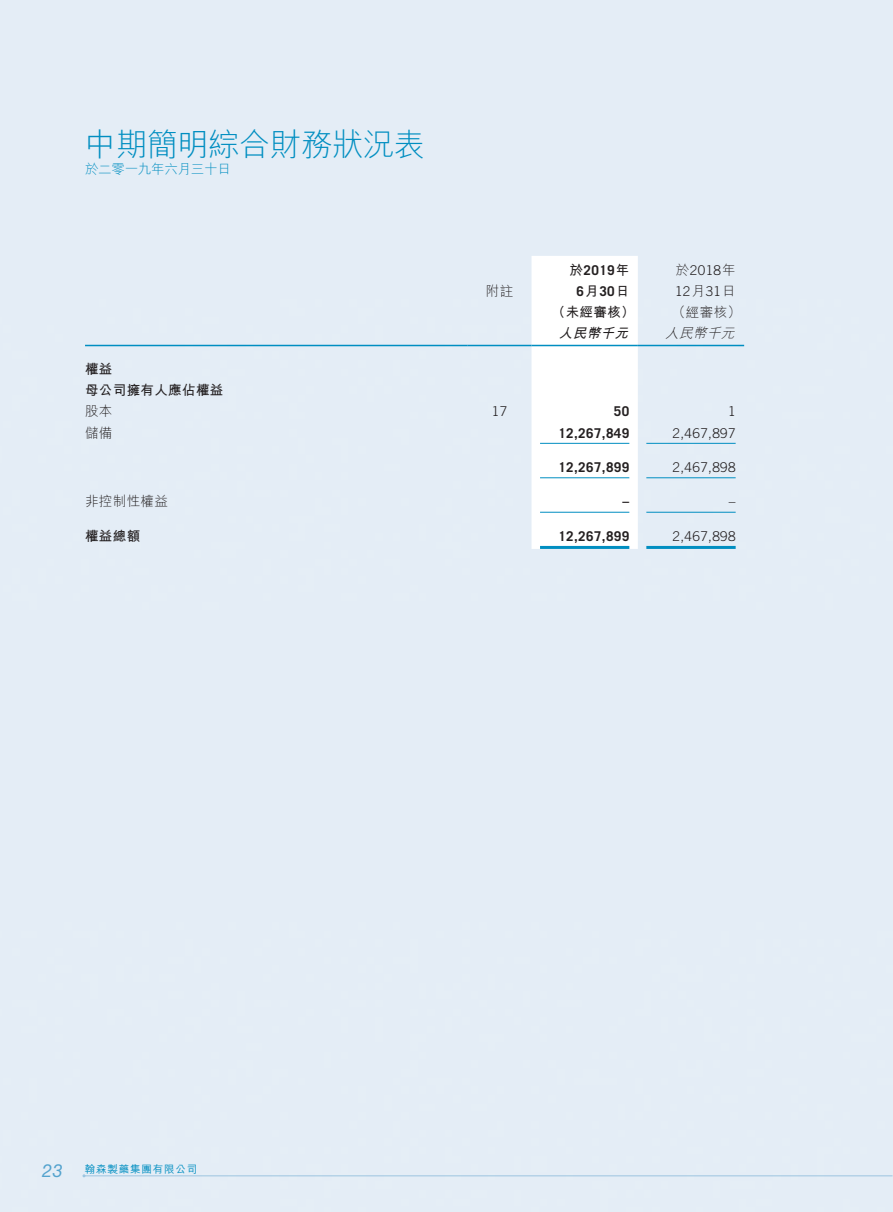
<style>
.page{position:relative;width:893px;height:1212px;background:#fff}
.page>*{position:absolute;margin:0;border:0;box-sizing:border-box;transform-origin:0 0}
.t1{font:300 31.5px "M Hei HK";letter-spacing:-.02em;color:#008ec1}
.t2{font:italic 18px "Helvetica Neue LT Std";color:#54a3ce}
.t3{font:700 13.5px/21px "Trade Gothic LT Std";letter-spacing:.03em;color:#231f20;text-align:center}
.t4{font:300 13.5px/21px "Trade Gothic LT Std";letter-spacing:.03em;color:#231f20}
.t5{font:700 13.5px/21px "M Hei HK";letter-spacing:.03em;color:#231f20}
.t6{font:300 13.5px "M Hei HK";letter-spacing:.03em;color:#231f20}
.t7{font:300 13.5px "M Hei HK";letter-spacing:-.02em;color:#008ec1}
.t8{font:italic 300 13.5px "M Hei HK";color:#231f20}
.t9{font:italic 700 13.5px "M Hei HK";color:#231f20}
.t10{font:500 10.5px "M Hei HK";letter-spacing:.08em;color:#008ec1}
.s1{font-family:"M Hei HK"}
</style>
<div class="page">
<hr style="left:84px;top:1175px;width:808px;height:1px;background:#9cc5e0">
<svg style="left:531px;top:256px;width:107px;height:293px"></svg>
<hr style="left:85px;top:345px;width:383px;height:1px;background:#008ec1">
<hr style="left:468px;top:345px;width:63px;height:1px;background:#008ec1">
<hr style="left:531px;top:345px;width:107px;height:1px;background:#008ec1">
<hr style="left:638px;top:345px;width:106px;height:1px;background:#008ec1">
<hr style="left:540px;top:443px;width:89px;height:1px;background:#008ec1">
<hr style="left:646px;top:443px;width:90px;height:1px;background:#008ec1">
<hr style="left:540px;top:477px;width:89px;height:1px;background:#008ec1">
<hr style="left:646px;top:477px;width:90px;height:1px;background:#008ec1">
<hr style="left:540px;top:512px;width:89px;height:1px;background:#008ec1">
<hr style="left:646px;top:512px;width:90px;height:1px;background:#008ec1">
<hr style="left:540px;top:546px;width:89px;height:3px;background:#008ec1">
<hr style="left:646px;top:546px;width:90px;height:3px;background:#008ec1">
<h1 class="t1" style="left:85px;top:122px;width:342px">中期簡明綜合財務狀況表</h1>
<p class="t7" style="left:85px;top:159px;width:147px">於二零一九年六月三十日</p>
<p class="t5" style="left:85px;top:358px;width:140px">權益<br>母公司擁有人應佔權益</p>
<p class="t6" style="left:85px;top:402px;width:29px">股本</p>
<p class="t6" style="left:85px;top:423px;width:29px">儲備</p>
<p class="t6" style="left:85px;top:492px;width:84px">非控制性權益</p>
<p class="t5" style="left:85px;top:524px;width:57px">權益總額</p>
<p class="t6" style="left:486px;top:282px;width:29px">附註</p>
<p class="t4" style="left:492px;top:401px;width:17px">17</p>
<p class="t3" style="left:569px;top:260px;width:61px"><span class="s1">於</span>2019<span class="s1">年<br></span>6<span class="s1">月</span>30<span class="s1">日</span></p>
<p class="t5" style="left:552px;top:301px;width:84px">（未經審核(</p>
<p class="t9" style="left:559px;top:323px;width:75px">人民幣千元</p>
<p class="t4" style="left:675px;top:260px;width:62px"><span class="s1">於</span>2018<span class="s1">年<br></span>12<span class="s1">月</span>31<span class="s1">日</span></p>
<p class="t6" style="left:672px;top:303px;width:71px">（經審核(</p>
<p class="t8" style="left:665px;top:324px;width:75px">人民幣千元</p>
<p class="t3" style="left:614px;top:401px;width:17px">50</p>
<p class="t4" style="left:728px;top:401px;width:9px">1</p>
<p class="t3" style="left:558px;top:422px;width:72px">12,267,849</p>
<p class="t4" style="left:673px;top:422px;width:65px">2,467,897</p>
<p class="t3" style="left:558px;top:456px;width:72px">12,267,899</p>
<p class="t4" style="left:673px;top:456px;width:65px">2,467,898</p>
<p class="t3" style="left:623px;top:491px;width:8px">–</p>
<p class="t4" style="left:729px;top:491px;width:8px">–</p>
<p class="t3" style="left:558px;top:525px;width:72px">12,267,899</p>
<p class="t4" style="left:673px;top:525px;width:65px">2,467,898</p>
<h2 class="t2" style="left:42px;top:1160px;width:22px">23</h2>
<p class="t10" style="left:85px;top:1161px;width:114px">翰森製藥集團有限公司</p>
</div>
